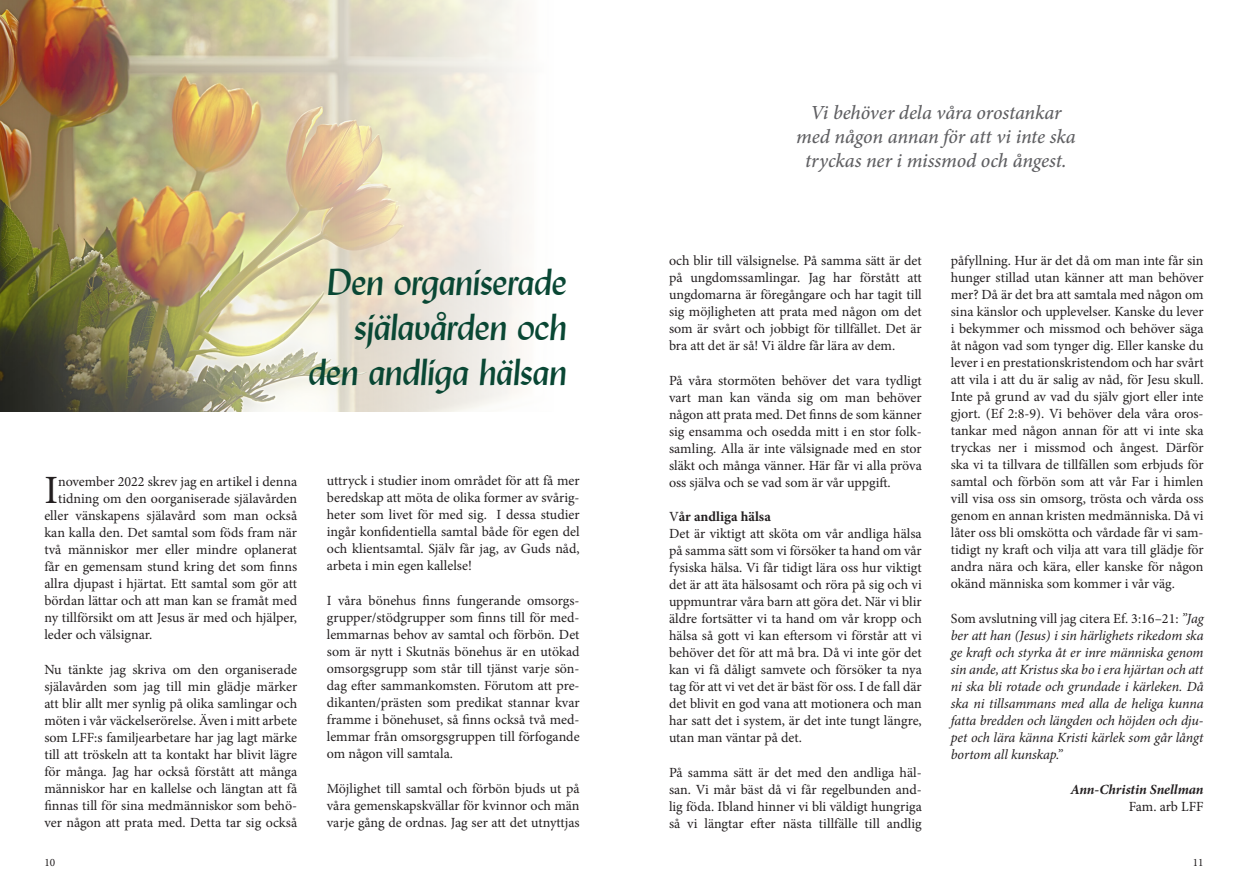
<style>
.page{position:relative;width:1248px;height:886px;background:#fff}
.page>*{position:absolute;margin:0;border:0;box-sizing:border-box;transform-origin:0 0}
.t1{font:40.12px "Minion Pro";color:#231f20}
.t2{font:italic 37.5px/45px "Lydian BT";letter-spacing:-.005em;color:#094734;text-align:right}
.t3{font:italic 500 20px/24px "Minion Pro";letter-spacing:-.01em;color:#5f5f62;text-align:center}
.t4{font:14px/17px "Minion Pro";color:#231f20;text-align:justify}
.t5{font:italic 14px/17px "Minion Pro";letter-spacing:-.01em;color:#231f20;text-align:justify}
.t6{font:italic 700 14px "Minion Pro";letter-spacing:-.005em;color:#231f20}
.t7{font:11.25px "Minion Pro";color:#231f20}
.s1{font-weight:700}
.s2{font-style:normal}
</style>
<div class="page">
<img style="left:0;top:0;width:522px;height:411px">
<h2 class="t2" style="left:309px;top:259px;width:260px">Den organiserade själavården och den andliga hälsan</h2>
<h1 class="t1" style="left:44px;top:463px;width:15px">I</h1>
<p class="t4" style="left:58px;top:473px;width:240px">november 2022 skrev jag en artikel i denna</p>
<p class="t4" style="left:58px;top:490px;width:240px">tidning om den oorganiserade själavården</p>
<p class="t4" style="left:44px;top:507px;width:254px">eller vänskapens själavård som man också</p>
<p class="t4" style="left:44px;top:524px;width:254px">kan kalla den. Det samtal som föds fram när</p>
<p class="t4" style="left:44px;top:541px;width:254px">två människor mer eller mindre oplanerat</p>
<p class="t4" style="left:44px;top:558px;width:254px">får en gemensam stund kring det som finns</p>
<p class="t4" style="left:44px;top:575px;width:254px">allra djupast i hjärtat. Ett samtal som gör att</p>
<p class="t4" style="left:44px;top:592px;width:254px">bördan lättar och att man kan se framåt med</p>
<p class="t4" style="left:44px;top:609px;width:254px">ny tillförsikt om att Jesus är med och hjälper,</p>
<p class="t4" style="left:44px;top:626px;width:109px">leder och välsignar.</p>
<p class="t4" style="left:44px;top:661px;width:254px">Nu tänkte jag skriva om den organiserade själavården som jag till min glädje märker att blir allt mer synlig på olika samlingar och möten i vår väckelserörelse. Även i mitt arbete som LFF:s familjearbetare har jag lagt märke till att tröskeln att ta kontakt har blivit lägre för många. Jag har också förstått att många människor har en kallelse och längtan att få finnas till för sina medmänniskor som behö&shy;ver någon att prata med. Detta tar sig också</p>
<p class="t4" style="left:327px;top:472px;width:254px">uttryck i studier inom området för att få mer beredskap att möta de olika former av svårig&shy;heter som livet för med sig. I dessa studier ingår konfidentiella samtal både för egen del och klientsamtal. Själv får jag, av Guds nåd, arbeta i min egen kallelse!</p>
<p class="t4" style="left:327px;top:592px;width:254px">I våra bönehus finns fungerande omsorgs&shy;grupper/stödgrupper som finns till för med&shy;lemmarnas behov av samtal och förbön. Det som är nytt i Skutnäs bönehus är en utökad omsorgsgrupp som står till tjänst varje sön&shy;dag efter sammankomsten. Förutom att pre&shy;dikanten/prästen som predikat stannar kvar framme i bönehuset, så finns också två med&shy;lemmar från omsorgsgruppen till förfogande om någon vill samtala.</p>
<p class="t4" style="left:327px;top:780px;width:254px">Möjlighet till samtal och förbön bjuds ut på våra gemenskapskvällar för kvinnor och män varje gång de ordnas. Jag ser att det utnyttjas</p>
<h3 class="t3" style="left:796px;top:101px;width:281px">Vi behöver dela våra orostankar med någon annan för att vi inte ska tryckas ner i missmod och ångest.</h3>
<p class="t4" style="left:669px;top:252px;width:254px">och blir till välsignelse. På samma sätt är det på ungdomssamlingar. Jag har förstått att ungdomarna är föregångare och har tagit till sig möjligheten att prata med någon om det som är svårt och jobbigt för tillfället. Det är bra att det är så! Vi äldre får lära av dem.</p>
<p class="t4" style="left:669px;top:372px;width:254px">På våra stormöten behöver det vara tydligt vart man kan vända sig om man behöver någon att prata med. Det finns de som känner sig ensamma och osedda mitt i en stor folk&shy;samling. Alla är inte välsignade med en stor släkt och många vänner. Här får vi alla pröva oss själva och se vad som är vår uppgift.</p>
<p class="t4" style="left:669px;top:508px;width:254px;text-align:left">V<span class="s1">år andliga hälsa<br></span>Det är viktigt att sköta om vår andliga hälsa på samma sätt som vi försöker ta hand om vår fysiska hälsa. Vi får tidigt lära oss hur viktigt det är att äta hälsosamt och röra på sig och vi uppmuntrar våra barn att göra det. När vi blir äldre fortsätter vi ta hand om vår kropp och hälsa så gott vi kan eftersom vi förstår att vi behöver det för att må bra. Då vi inte gör det kan vi få dåligt samvete och försöker ta nya tag för att vi vet det är bäst för oss. I de fall där det blivit en god vana att motionera och man har satt det i system, är det inte tungt längre, utan man väntar på det.</p>
<p class="t4" style="left:669px;top:764px;width:254px">På samma sätt är det med den andliga häl&shy;san. Vi mår bäst då vi får regelbunden and&shy;lig föda. Ibland hinner vi bli väldigt hungriga så vi längtar efter nästa tillfälle till andlig</p>
<p class="t4" style="left:950px;top:252px;width:254px">påfyllning. Hur är det då om man inte får sin hunger stillad utan känner att man behöver mer? Då är det bra att samtala med någon om sina känslor och upplevelser. Kanske du lever i bekymmer och missmod och behöver säga åt någon vad som tynger dig. Eller kanske du lever i en prestationskristendom och har svårt att vila i att du är salig av nåd, för Jesu skull.<br>Inte på grund av vad du själv gjort eller inte gjort. (Ef 2:8-9). Vi behöver dela våra oros&shy;tankar med någon annan för att vi inte ska tryckas ner i missmod och ångest. Därför ska vi ta tillvara de tillfällen som erbjuds för samtal och förbön som att vår Far i himlen vill visa oss sin omsorg, trösta och vårda oss genom en annan kristen medmänniska. Då vi låter oss bli omskötta och vårdade får vi sam&shy;tidigt ny kraft och vilja att vara till glädje för andra nära och kära, eller kanske för någon okänd människa som kommer i vår väg.</p>
<p class="t5" style="left:950px;top:610px;width:254px"><span class="s2">Som avslutning vill jag citera Ef. 3:16–21:</span> ”Jag ber att han (Jesus) i sin härlighets rikedom ska ge kraft och styrka åt er inre människa genom sin ande, att Kristus ska bo i era hjärtan och att ni ska bli rotade och grundade i kärleken. Då ska ni tillsammans med alla de heliga kunna fatta bredden och längden och höjden och dju&shy;pet och lära känna Kristi kärlek som går långt bortom all kunskap.”</p>
<p class="t6" style="left:1070px;top:780px;width:135px">Ann-Christin Snellman</p>
<p class="t4" style="left:1128px;top:798px;width:76px">Fam. arb LFF</p>
<p class="t7" style="left:44px;top:855px;width:12px">10</p>
<p class="t7" style="left:1192px;top:854px;width:12px">11</p>
</div>
